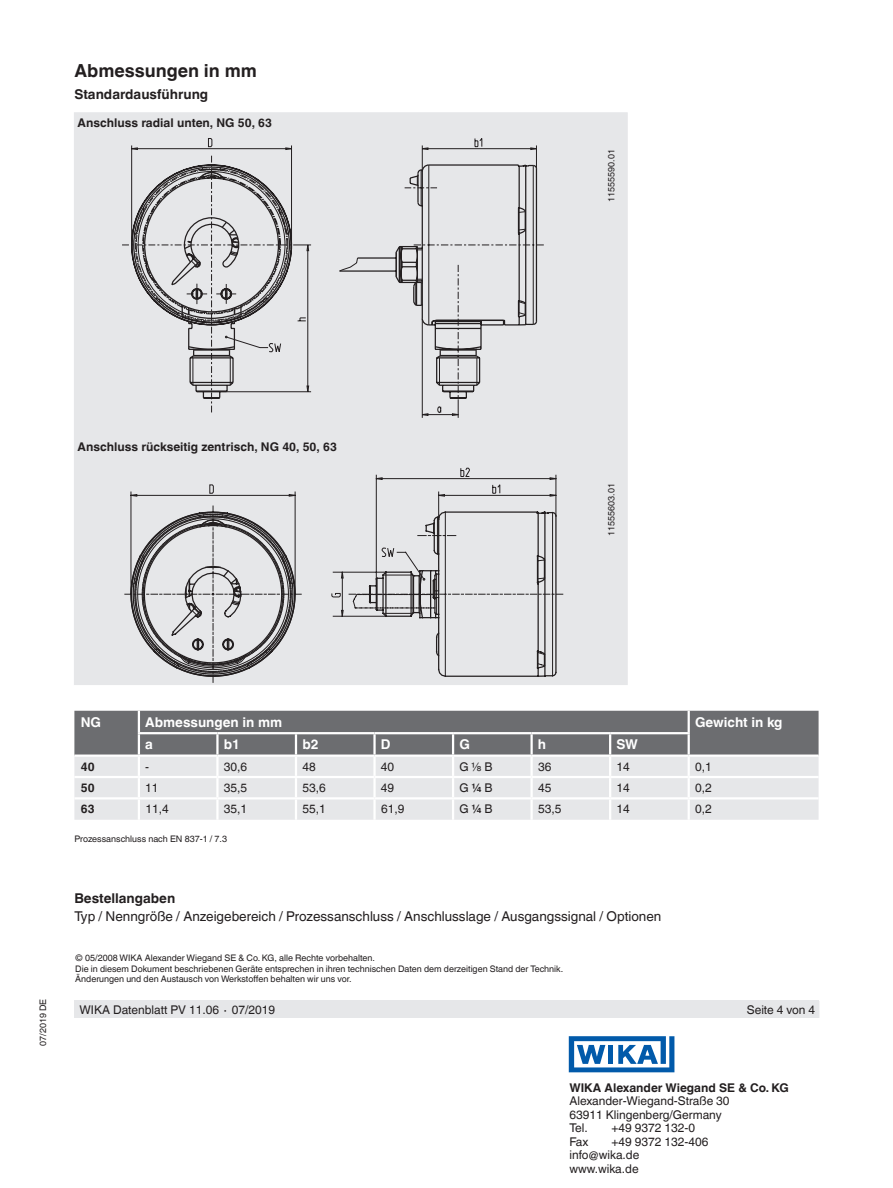
<style>
.page{position:relative;width:893px;height:1188px;background:#fff}
.page>*{position:absolute;margin:0;border:0;box-sizing:border-box;transform-origin:0 0}
.t1{font:700 18px "Helvetica World";color:#231f20}
.t2{font:13.5px "Helvetica World";color:#231f20}
.t3{font:700 13.5px "Helvetica World";color:#fff}
.t4{font:700 13.5px "Helvetica World";color:#231f20}
.t5{font:12px/13.5px "Helvetica World";color:#231f20}
.t6{font:700 12px "Helvetica World";color:#231f20}
.t7{font:9px/10.5px "Helvetica World";color:#231f20}
.s1{font-weight:700}
</style>
<div class="page">
<div style="left:74px;top:1000px;width:745px;height:18px;background:#e6e7e9"></div>
<svg style="left:569px;top:1036px;width:105px;height:36px"></svg>
<div style="left:74px;top:113px;width:553px;height:572px;background:#e6e7e9"></div>
<svg style="left:122px;top:145px;width:422px;height:273px"></svg>
<svg style="left:153px;top:358px;width:385px;height:42px"></svg>
<svg style="left:130px;top:164px;width:408px;height:194px"></svg>
<svg style="left:131px;top:164px;width:161px;height:187px"></svg>
<div style="left:74px;top:800px;width:745px;height:20px;background:#e6e7e9"></div>
<hr style="left:138px;top:800px;width:2px;height:20px;background:#fff">
<hr style="left:216px;top:800px;width:3px;height:20px;background:#fff">
<hr style="left:295px;top:800px;width:2px;height:20px;background:#fff">
<hr style="left:373px;top:800px;width:3px;height:20px;background:#fff">
<hr style="left:452px;top:800px;width:2px;height:20px;background:#fff">
<hr style="left:530px;top:800px;width:3px;height:20px;background:#fff">
<hr style="left:609px;top:800px;width:2px;height:20px;background:#fff">
<hr style="left:688px;top:800px;width:2px;height:20px;background:#fff">
<svg style="left:74px;top:711px;width:745px;height:86px;background:#abacae"></svg>
<hr style="left:138px;top:711px;width:2px;height:21px;background:#fff">
<hr style="left:138px;top:734px;width:2px;height:21px;background:#fff">
<hr style="left:688px;top:711px;width:2px;height:21px;background:#fff">
<hr style="left:688px;top:734px;width:2px;height:21px;background:#fff">
<hr style="left:74px;top:755px;width:65px;height:2px;background:#fff">
<hr style="left:139px;top:755px;width:78px;height:2px;background:#fff">
<hr style="left:217px;top:755px;width:79px;height:2px;background:#fff">
<hr style="left:296px;top:755px;width:79px;height:2px;background:#fff">
<hr style="left:375px;top:755px;width:78px;height:2px;background:#fff">
<hr style="left:453px;top:755px;width:79px;height:2px;background:#fff">
<hr style="left:532px;top:755px;width:78px;height:2px;background:#fff">
<hr style="left:610px;top:755px;width:79px;height:2px;background:#fff">
<hr style="left:689px;top:755px;width:130px;height:2px;background:#fff">
<svg style="left:376px;top:468px;width:181px;height:7px"></svg>
<svg style="left:124px;top:475px;width:439px;height:208px"></svg>
<svg style="left:344px;top:511px;width:213px;height:167px"></svg>
<svg style="left:130px;top:484px;width:214px;height:194px"></svg>
<h1 class="t1" style="left:74px;top:60px;width:184px">Abmessungen in mm</h1>
<h2 class="t4" style="left:74px;top:86px;width:135px">Standardausführung</h2>
<h3 class="t6" style="left:78px;top:116px;width:196px">Anschluss radial unten, NG 50, 63</h3>
<p class="t7" style="left:606px;top:202px;width:54px;rotate:-90deg">11555590.01</p>
<h3 class="t6" style="left:78px;top:439px;width:261px">Anschluss rückseitig zentrisch, NG 40, 50, 63</h3>
<p class="t7" style="left:606px;top:536px;width:54px;rotate:-90deg">11555603.01</p>
<p class="t7" style="left:38px;top:1046px;width:49px;rotate:-90deg">07/2019 DE</p>
<h2 class="t3" style="left:81px;top:714px;width:22px">NG</h2>
<h2 class="t3" style="left:145px;top:714px;width:138px">Abmessungen in mm</h2>
<h2 class="t3" style="left:695px;top:714px;width:89px">Gewicht in kg</h2>
<h2 class="t3" style="left:145px;top:737px;width:9px">a</h2>
<h2 class="t3" style="left:224px;top:737px;width:18px">b1</h2>
<h2 class="t3" style="left:302px;top:737px;width:18px">b2</h2>
<h2 class="t3" style="left:381px;top:737px;width:11px">D</h2>
<h2 class="t3" style="left:459px;top:737px;width:12px">G</h2>
<h2 class="t3" style="left:538px;top:737px;width:10px">h</h2>
<h2 class="t3" style="left:616px;top:737px;width:23px">SW</h2>
<h3 class="t6" style="left:81px;top:759px;width:15px">40</h3>
<h3 class="t5" style="left:145px;top:760px;width:5px">-</h3>
<h3 class="t5" style="left:224px;top:760px;width:25px">30,6</h3>
<h3 class="t5" style="left:302px;top:760px;width:15px">48</h3>
<h3 class="t5" style="left:381px;top:760px;width:15px">40</h3>
<h3 class="t5" style="left:459px;top:760px;width:35px">G ⅛ B</h3>
<h3 class="t5" style="left:538px;top:760px;width:15px">36</h3>
<h3 class="t5" style="left:617px;top:760px;width:15px">14</h3>
<h3 class="t5" style="left:695px;top:760px;width:18px">0,1</h3>
<h3 class="t6" style="left:81px;top:781px;width:15px">50</h3>
<h3 class="t5" style="left:145px;top:781px;width:15px">11</h3>
<h3 class="t5" style="left:224px;top:781px;width:25px">35,5</h3>
<h3 class="t5" style="left:302px;top:781px;width:25px">53,6</h3>
<h3 class="t5" style="left:381px;top:781px;width:15px">49</h3>
<h3 class="t5" style="left:459px;top:781px;width:34px">G <span class="s1">¼</span> B</h3>
<h3 class="t5" style="left:538px;top:781px;width:15px">45</h3>
<h3 class="t5" style="left:617px;top:781px;width:15px">14</h3>
<h3 class="t5" style="left:695px;top:781px;width:18px">0,2</h3>
<h3 class="t6" style="left:81px;top:802px;width:15px">63</h3>
<h3 class="t5" style="left:145px;top:802px;width:25px">11,4</h3>
<h3 class="t5" style="left:224px;top:802px;width:25px">35,1</h3>
<h3 class="t5" style="left:302px;top:802px;width:25px">55,1</h3>
<h3 class="t5" style="left:381px;top:802px;width:25px">61,9</h3>
<h3 class="t5" style="left:460px;top:802px;width:34px">G <span class="s1">¼</span> B</h3>
<h3 class="t5" style="left:538px;top:802px;width:25px">53,5</h3>
<h3 class="t5" style="left:617px;top:802px;width:15px">14</h3>
<h3 class="t5" style="left:695px;top:802px;width:18px">0,2</h3>
<p class="t7" style="left:74px;top:834px;width:154px">Prozessanschluss nach EN 837-1 / 7.3</p>
<h2 class="t4" style="left:74px;top:890px;width:102px">Bestellangaben</h2>
<h2 class="t2" style="left:74px;top:908px;width:588px">Typ / Nenngröße / Anzeigebereich / Prozessanschluss / Anschlusslage / Ausgangssignal / Optionen</h2>
<p class="t7" style="left:75px;top:953px;width:489px">© 05/2008 WIKA Alexander Wiegand SE &amp; Co. KG, alle Rechte vorbehalten.<br>Die in diesem Dokument beschriebenen Geräte entsprechen in ihren technischen Daten dem derzeitigen Stand der Technik.<br>Änderungen und den Austausch von Werkstoffen behalten wir uns vor.</p>
<h3 class="t5" style="left:80px;top:1003px;width:197px">WIKA Datenblatt PV 11.06 ∙ 07/2019</h3>
<h3 class="t5" style="left:747px;top:1003px;width:70px">Seite 4 von 4</h3>
<h3 class="t6" style="left:569px;top:1080px;width:221px">WIKA Alexander Wiegand SE &amp; Co. KG</h3>
<h3 class="t5" style="left:569px;top:1094px;width:162px">Alexander-Wiegand-Straße 30<br>63911 Klingenberg/Germany<br>Tel.</h3>
<h3 class="t5" style="left:611px;top:1121px;width:85px">+49 9372 132-0</h3>
<h3 class="t5" style="left:569px;top:1135px;width:21px">Fax</h3>
<h3 class="t5" style="left:569px;top:1135px;width:140px;text-indent:42px">+49 9372 132-406 info@wika.de www.wika.de</h3>
</div>
